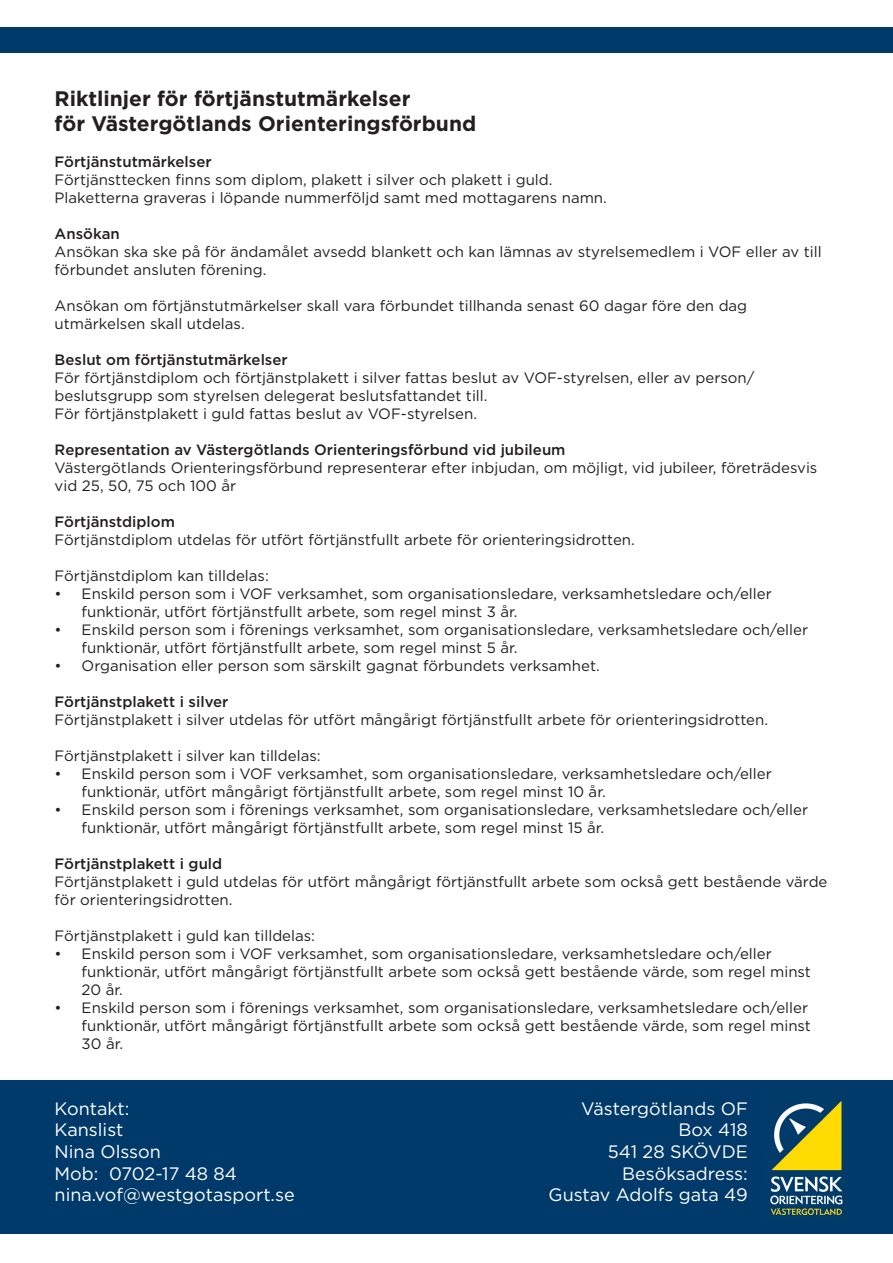
<style>
.page{position:relative;width:893px;height:1263px;background:#fff}
.page>*{position:absolute;margin:0;border:0;box-sizing:border-box;transform-origin:0 0}
.t1{font:700 21px/25.2px "Gotham";color:#231f20}
.t2{font:18px/21.6px "Gotham";color:#fff;text-align:right}
.t3{font:15px/18px "Gotham";color:#231f20}
.t4{font:500 15px "Gotham";color:#231f20}
</style>
<div class="page">
<div style="left:0;top:27px;width:893px;height:25px;background:#003a6a"></div>
<div style="left:0;top:1080px;width:893px;height:153px;background:#003a6a"></div>
<img style="left:770px;top:1101px;width:73px;height:114px">
<h1 class="t1" style="left:55px;top:86px;width:423px">Riktlinjer för förtjänstutmärkelser<br>för Västergötlands Orienteringsförbund</h1>
<p class="t4" style="left:55px;top:152px;width:158px">Förtjänstutmärkelser</p>
<p class="t3" style="left:55px;top:170px;width:554px">Förtjänsttecken finns som diplom, plakett i silver och plakett i guld.<br>Plaketterna graveras i löpande nummerföljd samt med mottagarens namn.</p>
<p class="t4" style="left:55px;top:224px;width:67px">Ansökan</p>
<p class="t3" style="left:55px;top:242px;width:769px">Ansökan ska ske på för ändamålet avsedd blankett och kan lämnas av styrelsemedlem i VOF eller av till förbundet ansluten förening.</p>
<p class="t3" style="left:55px;top:296px;width:694px">Ansökan om förtjänstutmärkelser skall vara förbundet tillhanda senast 60 dagar före den dag utmärkelsen skall utdelas.</p>
<p class="t4" style="left:55px;top:350px;width:235px">Beslut om förtjänstutmärkelser</p>
<p class="t3" style="left:55px;top:368px;width:701px">För förtjänstdiplom och förtjänstplakett i silver fattas beslut av VOF-styrelsen, eller av person/ beslutsgrupp som styrelsen delegerat beslutsfattandet till.<br>För förtjänstplakett i guld fattas beslut av VOF-styrelsen.</p>
<p class="t4" style="left:55px;top:440px;width:512px">Representation av Västergötlands Orienteringsförbund vid jubileum</p>
<p class="t3" style="left:55px;top:458px;width:764px">Västergötlands Orienteringsförbund representerar efter inbjudan, om möjligt, vid jubileer, företrädesvis vid 25, 50, 75 och 100 år</p>
<p class="t4" style="left:55px;top:512px;width:122px">Förtjänstdiplom</p>
<p class="t3" style="left:55px;top:530px;width:582px">Förtjänstdiplom utdelas för utfört förtjänstfullt arbete för orienteringsidrotten.</p>
<p class="t3" style="left:55px;top:566px;width:216px">Förtjänstdiplom kan tilldelas:</p>
<p class="t3" style="left:82px;top:584px;width:692px;text-indent:-27px">• Enskild person som i VOF verksamhet, som organisationsledare, verksamhetsledare och/eller funktionär, utfört förtjänstfullt arbete, som regel minst 3 år.</p>
<p class="t3" style="left:82px;top:620px;width:728px;text-indent:-27px">• Enskild person som i förenings verksamhet, som organisationsledare, verksamhetsledare och/eller funktionär, utfört förtjänstfullt arbete, som regel minst 5 år.</p>
<p class="t3" style="left:55px;top:656px;width:547px">• Organisation eller person som särskilt gagnat förbundets verksamhet.</p>
<p class="t4" style="left:55px;top:692px;width:175px">Förtjänstplakett i silver</p>
<p class="t3" style="left:55px;top:710px;width:715px">Förtjänstplakett i silver utdelas för utfört mångårigt förtjänstfullt arbete för orienteringsidrotten.</p>
<p class="t3" style="left:55px;top:746px;width:268px">Förtjänstplakett i silver kan tilldelas:</p>
<p class="t3" style="left:82px;top:764px;width:692px;text-indent:-27px">• Enskild person som i VOF verksamhet, som organisationsledare, verksamhetsledare och/eller funktionär, utfört mångårigt förtjänstfullt arbete, som regel minst 10 år.</p>
<p class="t3" style="left:82px;top:800px;width:728px;text-indent:-27px">• Enskild person som i förenings verksamhet, som organisationsledare, verksamhetsledare och/eller funktionär, utfört mångårigt förtjänstfullt arbete, som regel minst 15 år.</p>
<p class="t4" style="left:55px;top:854px;width:169px">Förtjänstplakett i guld</p>
<p class="t3" style="left:55px;top:872px;width:774px">Förtjänstplakett i guld utdelas för utfört mångårigt förtjänstfullt arbete som också gett bestående värde för orienteringsidrotten.</p>
<p class="t3" style="left:55px;top:926px;width:262px">Förtjänstplakett i guld kan tilldelas:</p>
<p class="t3" style="left:82px;top:944px;width:731px;text-indent:-27px">• Enskild person som i VOF verksamhet, som organisationsledare, verksamhetsledare och/eller funktionär, utfört mångårigt förtjänstfullt arbete som också gett bestående värde, som regel minst<br>20 år.</p>
<p class="t3" style="left:82px;top:998px;width:731px;text-indent:-27px">• Enskild person som i förenings verksamhet, som organisationsledare, verksamhetsledare och/eller funktionär, utfört mångårigt förtjänstfullt arbete som också gett bestående värde, som regel minst<br>30 år.</p>
<p class="t2" style="left:55px;top:1097px;width:242px;text-align:left">Kontakt:<br>Kanslist<br>Nina Olsson<br>Mob: 0702-17 48 84 nina.vof@westgotasport.se</p>
<p class="t2" style="left:549px;top:1097px;width:201px">Västergötlands OF<br>Box 418<br>541 28 SKÖVDE<br>Besöksadress:<br>Gustav Adolfs gata 49</p>
</div>
